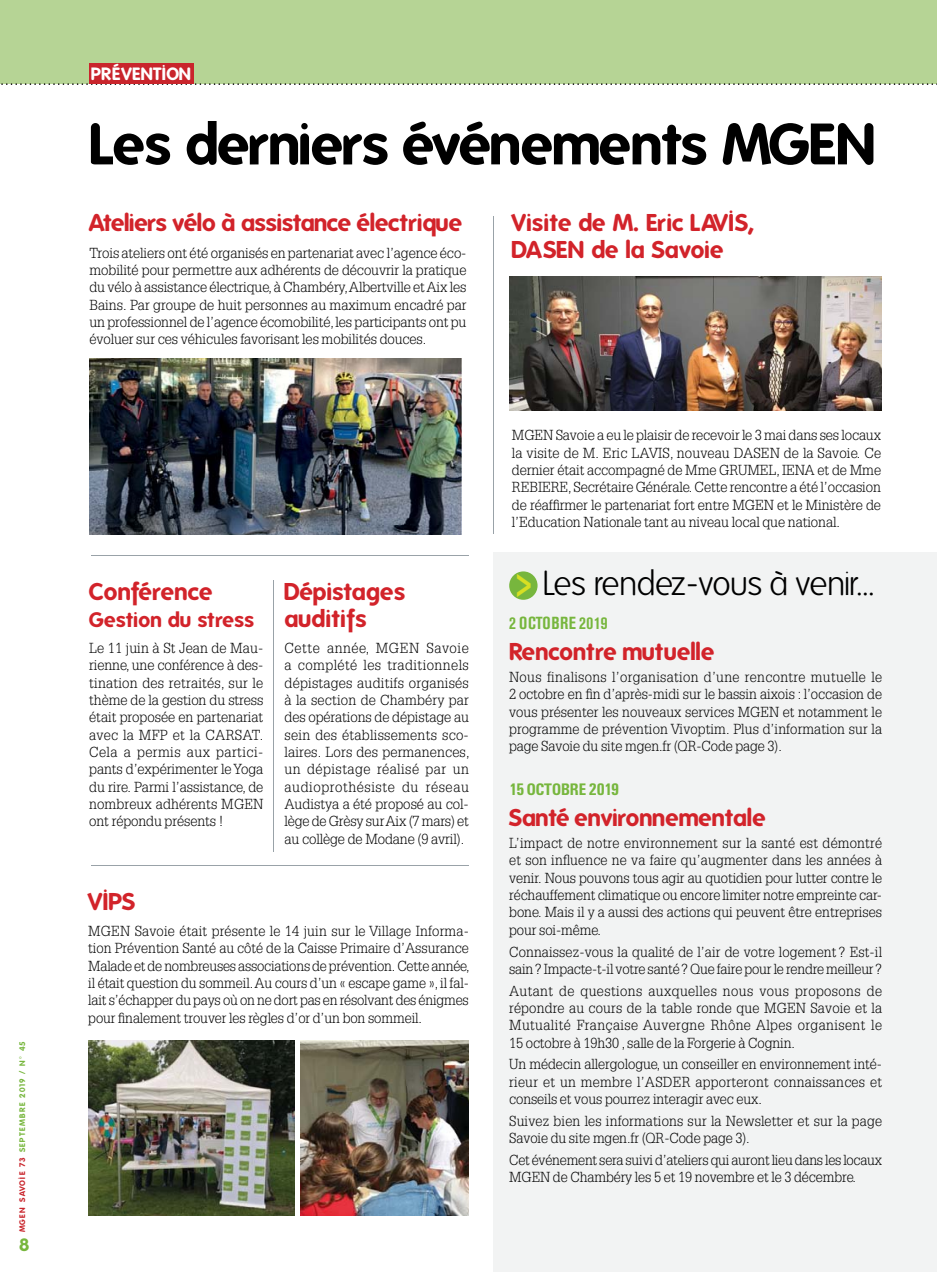
<style>
.page{position:relative;width:937px;height:1273px;background:#fff}
.page>*{position:absolute;margin:0;border:0;box-sizing:border-box;transform-origin:0 0}
.t1{font:700 56.7px "Folks";letter-spacing:-.02em;color:#000}
.t2{font:300 34.65px "Folks";letter-spacing:-.04em;color:#000}
.t3{font:700 23.62px/26.8px "Folks";letter-spacing:-.005em;color:#d2232a}
.t4{font:700 20.47px "Folks";color:#d2232a}
.t5{font:700 condensed 17.32px "Unitus T";letter-spacing:-.005em;color:#77b63d}
.t6{font:700 condensed 17.32px "Akzidenz Grotesk BE";letter-spacing:.03em;color:#77b63d}
.t7{font:700 17.32px "Folks";color:#fff}
.t8{font:700 17.32px "Folks";color:#77b63d}
.t9{font:300 14.17px/17.3px "Glypha";letter-spacing:-.005em;color:#000;text-align:justify}
.t10{font:700 7.88px "Folks";letter-spacing:.15em;color:#77b63d}
.s1{color:#c9252c}
.s2{font-family:"Akzidenz Grotesk BE";font-weight:700;font-stretch:expanded;font-size:32.55px;color:#d7df23}
</style>
<div class="page">
<div style="left:0;top:0;width:937px;height:84px;background:#b6d495"></div>
<svg style="left:1px;top:83px;width:936px;height:2px"></svg>
<div style="left:89px;top:63px;width:105px;height:21px;background:#c9252c"></div>
<div style="left:493px;top:552px;width:444px;height:720px;background:#f2f3f3"></div>
<div style="left:509px;top:571px;width:28px;height:29px;background:#77b63d;border-radius:50%"></div>
<img style="left:509px;top:277px;width:372px;height:134px">
<img style="left:300px;top:1040px;width:169px;height:175px">
<img style="left:88px;top:1040px;width:207px;height:175px">
<img style="left:89px;top:359px;width:372px;height:175px">
<hr style="left:92px;top:555px;width:377px;height:1px;background:#99a2a8">
<hr style="left:92px;top:865px;width:377px;height:1px;background:#99a2a8">
<hr style="left:493px;top:216px;width:1px;height:318px;background:#99a2a8">
<hr style="left:274px;top:580px;width:1px;height:271px;background:#99a2a8">
<p class="t10" style="left:18px;top:1232px;width:193px;rotate:-90deg"><span class="s1">MGEN SAVOIE 73</span> SEPTEMBRE 2019 / N° 45</p>
<p class="t8" style="left:19px;top:1234px;width:12px">8</p>
<p class="t7" style="left:92px;top:64px;width:101px">PRÉVENTION</p>
<h1 class="t1" style="left:89px;top:111px;width:789px">Les derniers événements MGEN</h1>
<h3 class="t3" style="left:89px;top:209px;width:375px">Ateliers vélo à assistance électrique</h3>
<p class="t9" style="left:89px;top:245px;width:379px">Trois ateliers ont été organisés en partenariat avec l’agence éco&shy;mobilité pour permettre aux adhérents de découvrir la pratique du vélo à assistance électrique, à Chambéry, Albertville et Aix les Bains. Par groupe de huit personnes au maximum encadré par un professionnel de l’agence écomobilité, les participants ont pu évoluer sur ces véhicules favorisant les mobilités douces.</p>
<h3 class="t3" style="left:89px;top:578px;width:125px">Conférence</h3>
<h3 class="t4" style="left:89px;top:607px;width:166px">Gestion du stress</h3>
<p class="t9" style="left:89px;top:640px;width:176px">Le 11 juin à St Jean de Mau&shy;rienne, une conférence à des&shy;tination des retraités, sur le thème de la gestion du stress était proposée en partenariat avec la MFP et la CARSAT.<br>Cela a permis aux partici&shy;pants d’expérimenter le Yoga du rire. Parmi l’assistance, de nombreux adhérents MGEN ont répondu présents !</p>
<h3 class="t3" style="left:285px;top:578px;width:122px">Dépistages auditifs</h3>
<p class="t9" style="left:285px;top:640px;width:186px">Cette année, MGEN Savoie a complété les traditionnels dépistages auditifs organisés à la section de Chambéry par des opérations de dépistage au sein des établissements sco&shy;laires. Lors des permanences, un dépistage réalisé par un audioprothésiste du réseau Audistya a été proposé au col&shy;lège de Grèsy sur Aix (7 mars) et au collège de Modane (9 avril).</p>
<h3 class="t3" style="left:88px;top:887px;width:48px">VIPS</h3>
<p class="t9" style="left:88px;top:923px;width:383px">MGEN Savoie était présente le 14 juin sur le Village Informa&shy;tion Prévention Santé au côté de la Caisse Primaire d’Assurance Malade et de nombreuses associations de prévention. Cette année, il était question du sommeil. Au cours d’un « escape game », il fal&shy;lait s’échapper du pays où on ne dort pas en résolvant des énigmes pour finalement trouver les règles d’or d’un bon sommeil.</p>
<h3 class="t3" style="left:512px;top:209px;width:243px">Visite de M. Eric LAVIS,<br>DASEN de la Savoie</h3>
<p class="t9" style="left:512px;top:428px;width:371px">MGEN Savoie a eu le plaisir de recevoir le 3 mai dans ses locaux la visite de M. Eric LAVIS, nouveau DASEN de la Savoie. Ce dernier était accompagné de Mme GRUMEL, IENA et de Mme REBIERE, Secrétaire Générale. Cette rencontre a été l’occasion de réaffirmer le partenariat fort entre MGEN et le Ministère de l’Education Nationale tant au niveau local que national.</p>
<h2 class="t2" style="left:517px;top:564px;width:360px"><span class="s2">&gt;</span> Les rendez-vous à venir...</h2>
<p class="t6" style="left:509px;top:616px;width:100px">2 OCTOBRE 2019</p>
<h3 class="t3" style="left:509px;top:638px;width:207px">Rencontre mutuelle</h3>
<p class="t9" style="left:509px;top:669px;width:374px">Nous finalisons l’organisation d’une rencontre mutuelle le 2 octobre en fin d’après-midi sur le bassin aixois : l’occasion de vous présenter les nouveaux services MGEN et notamment le programme de prévention Vivoptim. Plus d’information sur la page Savoie du site mgen.fr (QR-Code page 3).</p>
<p class="t5" style="left:509px;top:782px;width:112px">15 OCTOBRE 2019</p>
<h3 class="t3" style="left:509px;top:804px;width:258px">Santé environnementale</h3>
<p class="t9" style="left:509px;top:835px;width:374px">L’impact de notre environnement sur la santé est démontré et son influence ne va faire qu’augmenter dans les années à venir. Nous pouvons tous agir au quotidien pour lutter contre le réchauffement climatique ou encore limiter notre empreinte car&shy;bone. Mais il y a aussi des actions qui peuvent être entreprises pour soi-même.</p>
<p class="t9" style="left:509px;top:943px;width:374px">Connaissez-vous la qualité de l’air de votre logement ? Est-il sain ? Impacte-t-il votre santé ? Que faire pour le rendre meilleur ?</p>
<p class="t9" style="left:509px;top:983px;width:374px">Autant de questions auxquelles nous vous proposons de répondre au cours de la table ronde que MGEN Savoie et la Mutualité Française Auvergne Rhône Alpes organisent le 15 octobre à 19h30 , salle de la Forgerie à Cognin.</p>
<p class="t9" style="left:509px;top:1056px;width:374px">Un médecin allergologue, un conseiller en environnement inté&shy;rieur et un membre l’ASDER apporteront connaissances et conseils et vous pourrez interagir avec eux.</p>
<p class="t9" style="left:509px;top:1113px;width:374px">Suivez bien les informations sur la Newsletter et sur la page<br>Savoie du site mgen.fr (QR-Code page 3).</p>
<p class="t9" style="left:509px;top:1152px;width:374px">Cet événement sera suivi d’ateliers qui auront lieu dans les locaux<br>MGEN de Chambéry les 5 et 19 novembre et le 3 décembre.</p>
</div>
